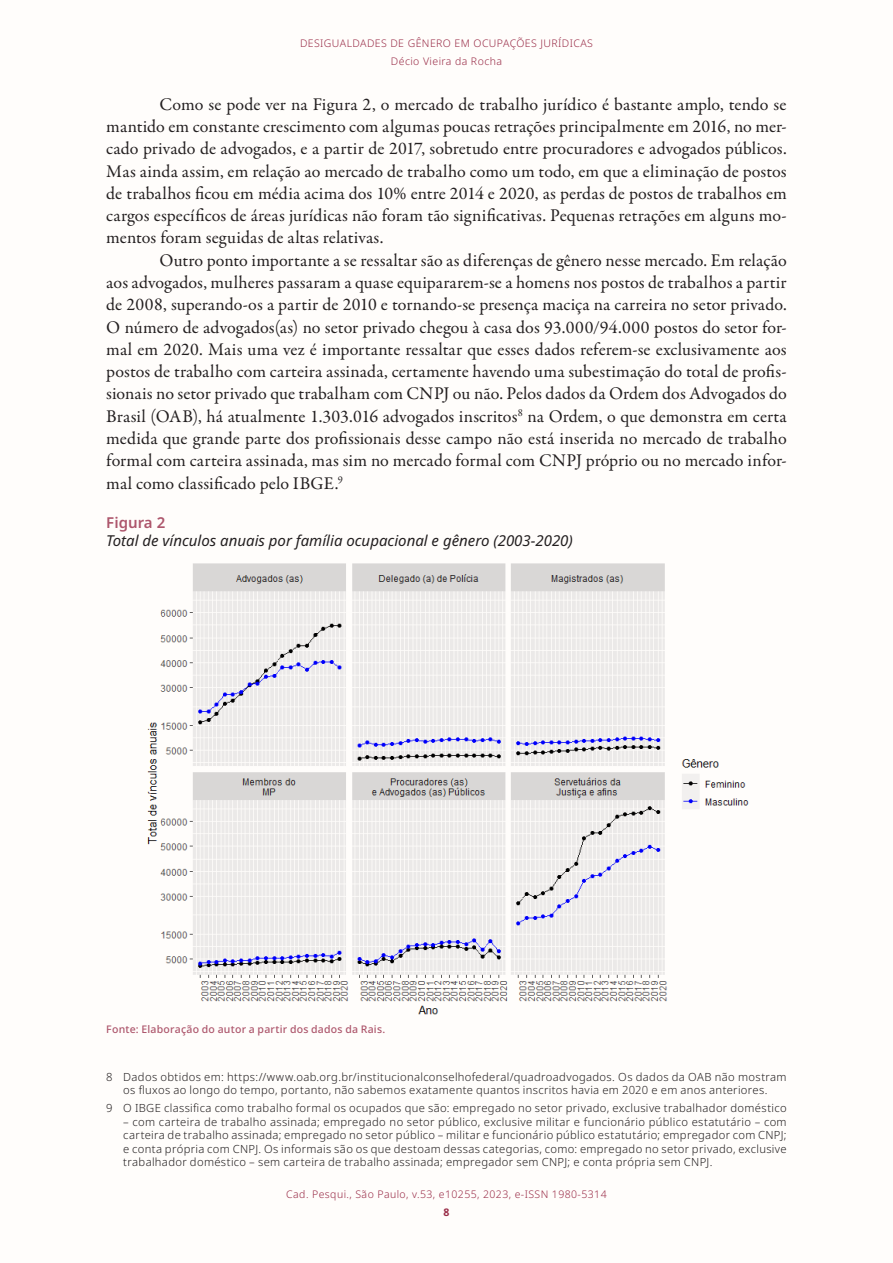
<style>
.page{position:relative;width:893px;height:1263px;background:#fff}
.page>*{position:absolute;margin:0;border:0;box-sizing:border-box;transform-origin:0 0}
.Texto{font:18px/22.2px "Garamond Premr Pro";letter-spacing:.005em;color:#231f20;text-align:justify}
.tabela_titulo_2{font:italic 15px "Noto Sans";color:#231f20}
.tabela_titulo_1{font:600 15px "Noto Sans";color:#ad566c}
.nota_rodapé{font:300 11.25px/13.5px "Noto Sans";letter-spacing:.03em;color:#231f20;text-align:center}
.t1{font:300 10.5px/18px "Noto Sans";letter-spacing:.04em;color:#992c47;text-align:center}
.tabela_fonte_nota{font:500 10.5px "Noto Sans";letter-spacing:.02em;color:#ad566c}
.t2{font:700 10.5px "Noto Sans";color:#992c47}
</style>
<div class="page">
<img style="left:147px;top:563px;width:602px;height:452px">
<p class="t1" style="left:300px;top:35px;width:294px">DESIGUALDADES DE GÊNERO EM OCUPAÇÕES JURÍDICAS<br>Décio Vieira da Rocha</p>
<p class="Texto" style="left:106px;top:93px;width:682px;text-indent:53px">Como se pode ver na Figura 2, o mercado de trabalho jurídico é bastante amplo, tendo se mantido em constante crescimento com algumas poucas retrações principalmente em 2016, no mer&shy;cado privado de advogados, e a partir de 2017, sobretudo entre procuradores e advogados públicos.<br>Mas ainda assim, em relação ao mercado de trabalho como um todo, em que a eliminação de postos de trabalhos ficou em média acima dos 10% entre 2014 e 2020, as perdas de postos de trabalhos em cargos específicos de áreas jurídicas não foram tão significativas. Pequenas retrações em alguns mo&shy;mentos foram seguidas de altas relativas.</p>
<p class="Texto" style="left:106px;top:249px;width:682px;text-indent:53px">Outro ponto importante a se ressaltar são as diferenças de gênero nesse mercado. Em relação aos advogados, mulheres passaram a quase equipararem-se a homens nos postos de trabalhos a partir de 2008, superando-os a partir de 2010 e tornando-se presença maciça na carreira no setor privado.<br>O número de advogados(as) no setor privado chegou à casa dos 93.000/94.000 postos do setor for&shy;mal em 2020. Mais uma vez é importante ressaltar que esses dados referem-se exclusivamente aos postos de trabalho com carteira assinada, certamente havendo uma subestimação do total de profis&shy;sionais no setor privado que trabalham com CNPJ ou não. Pelos dados da Ordem dos Advogados do Brasil (OAB), há atualmente 1.303.016 advogados inscritos<sup>8</sup> na Ordem, o que demonstra em certa medida que grande parte dos profissionais desse campo não está inserida no mercado de trabalho formal com carteira assinada, mas sim no mercado formal com CNPJ próprio ou no mercado infor&shy;mal como classificado pelo IBGE.<sup>9</sup></p>
<p class="tabela_titulo_1" style="left:106px;top:512px;width:60px">Figura 2</p>
<p class="tabela_titulo_2" style="left:106px;top:529px;width:468px">Total de vínculos anuais por família ocupacional e gênero (2003-2020)</p>
<p class="tabela_fonte_nota" style="left:106px;top:1021px;width:281px">Fonte: Elaboração do autor a partir dos dados da Rais.</p>
<p class="nota_rodapé" style="left:106px;top:1070px;width:682px">8 Dados obtidos em: https://www.oab.org.br/institucionalconselhofederal/quadroadvogados. Os dados da OAB não mostram os fluxos ao longo do tempo, portanto, não sabemos exatamente quantos inscritos havia em 2020 e em anos anteriores.</p>
<p class="nota_rodapé" style="left:106px;top:1102px;width:682px">9 O IBGE classifica como trabalho formal os ocupados que são: empregado no setor privado, exclusive trabalhador doméstico</p>
<p class="nota_rodapé" style="left:123px;top:1115px;width:665px;text-align:justify">– com carteira de trabalho assinada; empregado no setor público, exclusive militar e funcionário público estatutário – com carteira de trabalho assinada; empregado no setor público – militar e funcionário público estatutário; empregador com CNPJ; e conta própria com CNPJ. Os informais são os que destoam dessas categorias, como: empregado no setor privado, exclusive trabalhador doméstico – sem carteira de trabalho assinada; empregador sem CNPJ; e conta própria sem CNPJ.</p>
<p class="t1" style="left:286px;top:1186px;width:322px">Cad. Pesqui., São Paulo, v.53, e10255, 2023, e-ISSN 1980-5314</p>
<p class="t2" style="left:443px;top:1205px;width:8px">8</p>
</div>
